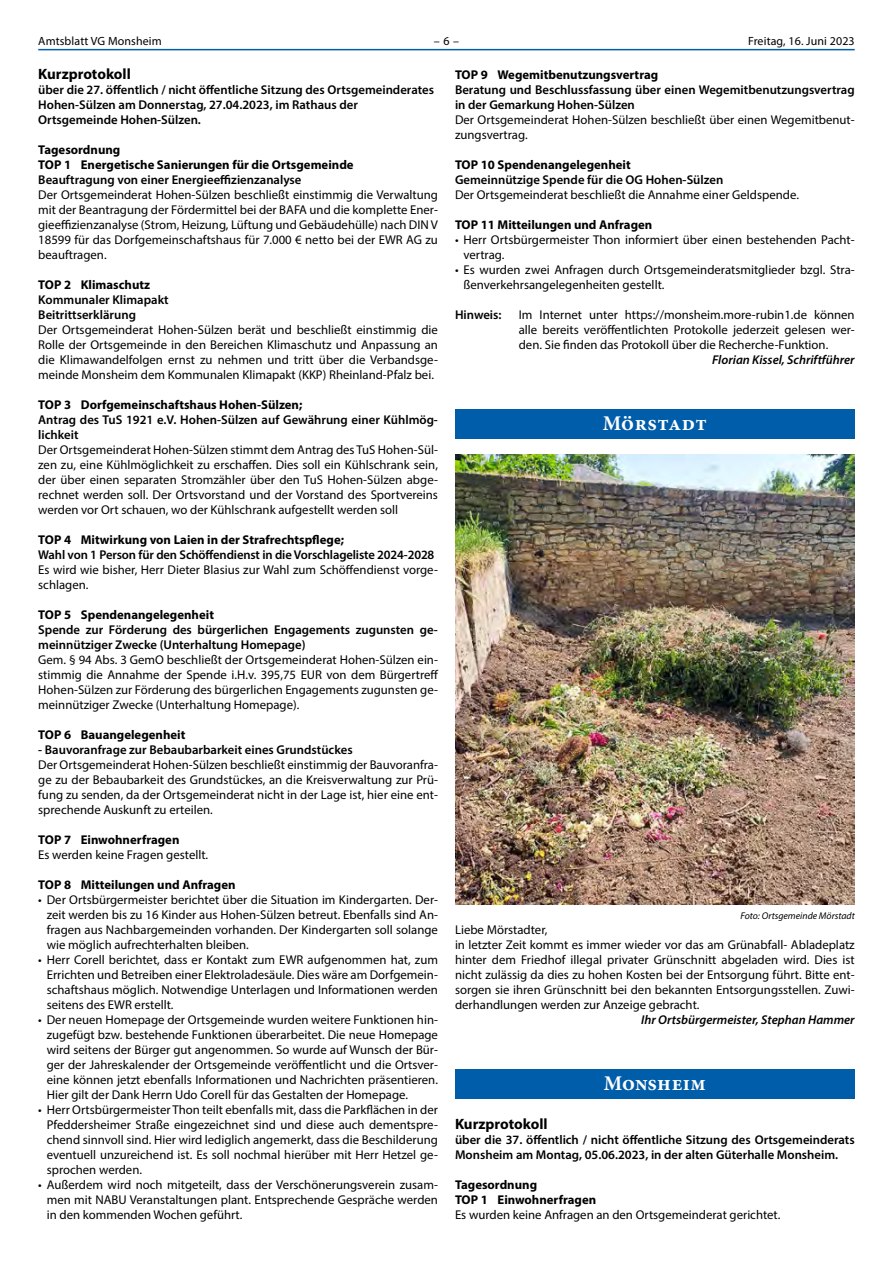
<style>
.page{position:relative;width:893px;height:1263px;background:#fff}
.page>*{position:absolute;margin:0;border:0;box-sizing:border-box;transform-origin:0 0}
.t1{font:700 20.85px "Minion Pro";letter-spacing:.02em;color:#fff}
.Fließtext_Überschrif{font:700 15px "Myriad Pro";color:#000}
.Fließtext_Blocksatz{font:12.75px/15px "Myriad Pro";color:#000;text-align:justify}
.Fließtext_Blocksatz-2{font:600 12.75px/15px "Myriad Pro";color:#000}
.Fließtext_Blocksatz-3{font:700 12.75px "Myriad Pro";color:#000}
.Fließtext_Blocksatz-4{font:italic 600 12.75px "Myriad Pro";color:#000}
.t2{font:12px "Myriad Pro";letter-spacing:.01em;color:#000}
.Fließtext_Blocksatz-5{font:italic 9.75px "Myriad Pro";color:#000}
</style>
<div class="page">
<hr style="left:38px;top:49px;width:817px;height:1px;background:#005da9">
<div style="left:455px;top:409px;width:400px;height:29px;background:#005da9"></div>
<img style="left:455px;top:454px;width:400px;height:450px">
<div style="left:455px;top:1069px;width:400px;height:29px;background:#005da9"></div>
<p class="t2" style="left:38px;top:34px;width:125px">Amtsblatt VG Monsheim</p>
<p class="t2" style="left:434px;top:34px;width:27px">– 6 –</p>
<p class="t2" style="left:748px;top:34px;width:108px">Freitag, 16. Juni 2023</p>
<p class="Fließtext_Überschrif" style="left:38px;top:64px;width:94px">Kurzprotokoll</p>
<p class="Fließtext_Blocksatz-2" style="left:38px;top:82px;width:397px">über die 27. öffentlich / nicht öffentliche Sitzung des Ortsgemeinderates<br>Hohen-Sülzen am Donnerstag, 27.04.2023, im Rathaus der<br>Ortsgemeinde Hohen-Sülzen.</p>
<p class="Fließtext_Blocksatz-3" style="left:38px;top:142px;width:84px">Tagesordnung</p>
<p class="Fließtext_Blocksatz-3" style="left:38px;top:157px;width:317px">TOP 1 Energetische Sanierungen für die Ortsgemeinde</p>
<p class="Fließtext_Blocksatz-2" style="left:38px;top:172px;width:265px">Beauftragung von einer Energieeffizienzanalyse</p>
<p class="Fließtext_Blocksatz" style="left:38px;top:187px;width:401px">Der Ortsgemeinderat Hohen-Sülzen beschließt einstimmig die Verwaltung mit der Beantragung der Fördermittel bei der BAFA und die komplette Ener&shy;gieeffizienzanalyse (Strom, Heizung, Lüftung und Gebäudehülle) nach DIN V 18599 für das Dorfgemeinschaftshaus für 7.000 € netto bei der EWR AG zu beauftragen.</p>
<p class="Fließtext_Blocksatz-3" style="left:38px;top:277px;width:113px">TOP 2 Klimaschutz</p>
<p class="Fließtext_Blocksatz-2" style="left:38px;top:292px;width:132px">Kommunaler Klimapakt</p>
<p class="Fließtext_Blocksatz-2" style="left:38px;top:307px;width:99px">Beitrittserklärung</p>
<p class="Fließtext_Blocksatz" style="left:38px;top:322px;width:401px">Der Ortsgemeinderat Hohen-Sülzen berät und beschließt einstimmig die Rolle der Ortsgemeinde in den Bereichen Klimaschutz und Anpassung an die Klimawandelfolgen ernst zu nehmen und tritt über die Verbandsge&shy;meinde Monsheim dem Kommunalen Klimapakt (KKP) Rheinland-Pfalz bei.</p>
<p class="Fließtext_Blocksatz-3" style="left:38px;top:397px;width:266px">TOP 3 Dorfgemeinschaftshaus Hohen-Sülzen;</p>
<p class="Fließtext_Blocksatz-2" style="left:38px;top:412px;width:401px">Antrag des TuS 1921 e.V. Hohen-Sülzen auf Gewährung einer Kühlmög&shy;lichkeit</p>
<p class="Fließtext_Blocksatz" style="left:38px;top:442px;width:401px">Der Ortsgemeinderat Hohen-Sülzen stimmt dem Antrag des TuS Hohen-Sül&shy;zen zu, eine Kühlmöglichkeit zu erschaffen. Dies soll ein Kühlschrank sein, der über einen separaten Stromzähler über den TuS Hohen-Sülzen abge&shy;rechnet werden soll. Der Ortsvorstand und der Vorstand des Sportvereins werden vor Ort schauen, wo der Kühlschrank aufgestellt werden soll</p>
<p class="Fließtext_Blocksatz-3" style="left:38px;top:532px;width:307px">TOP 4 Mitwirkung von Laien in der Strafrechtspflege;</p>
<p class="Fließtext_Blocksatz-2" style="left:38px;top:547px;width:398px">Wahl von 1 Person für den Schöffendienst in die Vorschlageliste 2024-2028</p>
<p class="Fließtext_Blocksatz" style="left:38px;top:562px;width:401px">Es wird wie bisher, Herr Dieter Blasius zur Wahl zum Schöffendienst vorge&shy;schlagen.</p>
<p class="Fließtext_Blocksatz-3" style="left:38px;top:607px;width:177px">TOP 5 Spendenangelegenheit</p>
<p class="Fließtext_Blocksatz-2" style="left:38px;top:622px;width:401px">Spende zur Förderung des bürgerlichen Engagements zugunsten ge&shy;meinnütziger Zwecke (Unterhaltung Homepage)</p>
<p class="Fließtext_Blocksatz" style="left:38px;top:652px;width:402px">Gem. § 94 Abs. 3 GemO beschließt der Ortsgemeinderat Hohen-Sülzen ein&shy;stimmig die Annahme der Spende i.H.v. 395,75 EUR von dem Bürgertreff Hohen-Sülzen zur Förderung des bürgerlichen Engagements zugunsten ge&shy;meinnütziger Zwecke (Unterhaltung Homepage).</p>
<p class="Fließtext_Blocksatz-3" style="left:38px;top:727px;width:149px">TOP 6 Bauangelegenheit</p>
<p class="Fließtext_Blocksatz-2" style="left:38px;top:742px;width:316px">- Bauvoranfrage zur Bebaubarbarkeit eines Grundstückes</p>
<p class="Fließtext_Blocksatz" style="left:38px;top:757px;width:401px">Der Ortsgemeinderat Hohen-Sülzen beschließt einstimmig der Bauvoranfra&shy;ge zu der Bebaubarkeit des Grundstückes, an die Kreisverwaltung zur Prü&shy;fung zu senden, da der Ortsgemeinderat nicht in der Lage ist, hier eine ent&shy;sprechende Auskunft zu erteilen.</p>
<p class="Fließtext_Blocksatz-3" style="left:38px;top:832px;width:143px">TOP 7 Einwohnerfragen</p>
<p class="Fließtext_Blocksatz" style="left:38px;top:847px;width:171px">Es werden keine Fragen gestellt.</p>
<p class="Fließtext_Blocksatz-3" style="left:38px;top:877px;width:199px">TOP 8 Mitteilungen und Anfragen</p>
<p class="Fließtext_Blocksatz" style="left:47px;top:892px;width:393px;text-indent:-9px">• Der Ortsbürgermeister berichtet über die Situation im Kindergarten. Der&shy;zeit werden bis zu 16 Kinder aus Hohen-Sülzen betreut. Ebenfalls sind An&shy;fragen aus Nachbargemeinden vorhanden. Der Kindergarten soll solange wie möglich aufrechterhalten bleiben.</p>
<p class="Fließtext_Blocksatz" style="left:47px;top:952px;width:393px;text-indent:-9px">• Herr Corell berichtet, dass er Kontakt zum EWR aufgenommen hat, zum Errichten und Betreiben einer Elektroladesäule. Dies wäre am Dorfgemein&shy;schaftshaus möglich. Notwendige Unterlagen und Informationen werden seitens des EWR erstellt.</p>
<p class="Fließtext_Blocksatz" style="left:47px;top:1012px;width:393px;text-indent:-9px">• Der neuen Homepage der Ortsgemeinde wurden weitere Funktionen hin&shy;zugefügt bzw. bestehende Funktionen überarbeitet. Die neue Homepage wird seitens der Bürger gut angenommen. So wurde auf Wunsch der Bür&shy;ger der Jahreskalender der Ortsgemeinde veröffentlicht und die Ortsver&shy;eine können jetzt ebenfalls Informationen und Nachrichten präsentieren.<br>Hier gilt der Dank Herrn Udo Corell für das Gestalten der Homepage.</p>
<p class="Fließtext_Blocksatz" style="left:47px;top:1102px;width:393px;text-indent:-9px">• Herr Ortsbürgermeister Thon teilt ebenfalls mit, dass die Parkflächen in der Pfeddersheimer Straße eingezeichnet sind und diese auch dementspre&shy;chend sinnvoll sind. Hier wird lediglich angemerkt, dass die Beschilderung eventuell unzureichend ist. Es soll nochmal hierüber mit Herr Hetzel ge&shy;sprochen werden.</p>
<p class="Fließtext_Blocksatz" style="left:47px;top:1177px;width:393px;text-indent:-9px">• Außerdem wird noch mitgeteilt, dass der Verschönerungsverein zusam&shy;men mit NABU Veranstaltungen plant. Entsprechende Gespräche werden in den kommenden Wochen geführt.</p>
<p class="Fließtext_Blocksatz-3" style="left:455px;top:67px;width:205px">TOP 9 Wegemitbenutzungsvertrag</p>
<p class="Fließtext_Blocksatz-2" style="left:455px;top:82px;width:401px">Beratung und Beschlussfassung über einen Wegemitbenutzungsvertrag in der Gemarkung Hohen-Sülzen</p>
<p class="Fließtext_Blocksatz" style="left:455px;top:112px;width:401px">Der Ortsgemeinderat Hohen-Sülzen beschließt über einen Wegemitbenut&shy;zungsvertrag.</p>
<p class="Fließtext_Blocksatz-3" style="left:455px;top:157px;width:177px">TOP 10 Spendenangelegenheit</p>
<p class="Fließtext_Blocksatz-2" style="left:455px;top:172px;width:270px">Gemeinnützige Spende für die OG Hohen-Sülzen</p>
<p class="Fließtext_Blocksatz" style="left:455px;top:187px;width:345px">Der Ortsgemeinderat beschließt die Annahme einer Geldspende.</p>
<p class="Fließtext_Blocksatz-3" style="left:455px;top:217px;width:199px">TOP 11 Mitteilungen und Anfragen</p>
<p class="Fließtext_Blocksatz" style="left:463px;top:232px;width:393px;text-indent:-9px">• Herr Ortsbürgermeister Thon informiert über einen bestehenden Pacht&shy;vertrag.</p>
<p class="Fließtext_Blocksatz" style="left:463px;top:262px;width:393px;text-indent:-9px">• Es wurden zwei Anfragen durch Ortsgemeinderatsmitglieder bzgl. Stra&shy;ßenverkehrsangelegenheiten gestellt.</p>
<p class="Fließtext_Blocksatz-2" style="left:455px;top:307px;width:48px">Hinweis:</p>
<p class="Fließtext_Blocksatz" style="left:519px;top:307px;width:337px">Im Internet unter https://monsheim.more-rubin1.de können alle bereits veröffentlichten Protokolle jederzeit gelesen wer&shy;den. Sie finden das Protokoll über die Recherche-Funktion.</p>
<p class="Fließtext_Blocksatz-4" style="left:712px;top:352px;width:144px">Florian Kissel, Schriftführer</p>
<p class="t1" style="left:603px;top:409px;width:105px">Mörstadt</p>
<p class="Fließtext_Blocksatz-5" style="left:740px;top:910px;width:116px">Foto: Ortsgemeinde Mörstadt</p>
<p class="Fließtext_Blocksatz" style="left:455px;top:922px;width:94px">Liebe Mörstadter,</p>
<p class="Fließtext_Blocksatz" style="left:455px;top:937px;width:401px">in letzter Zeit kommt es immer wieder vor das am Grünabfall- Abladeplatz hinter dem Friedhof illegal privater Grünschnitt abgeladen wird. Dies ist nicht zulässig da dies zu hohen Kosten bei der Entsorgung führt. Bitte ent&shy;sorgen sie ihren Grünschnitt bei den bekannten Entsorgungsstellen. Zuwi&shy;derhandlungen werden zur Anzeige gebracht.</p>
<p class="Fließtext_Blocksatz-4" style="left:641px;top:1012px;width:215px">Ihr Ortsbürgermeister, Stephan Hammer</p>
<p class="t1" style="left:604px;top:1069px;width:104px">Monsheim</p>
<p class="Fließtext_Überschrif" style="left:455px;top:1114px;width:94px">Kurzprotokoll</p>
<p class="Fließtext_Blocksatz-2" style="left:455px;top:1132px;width:401px">über die 37. öffentlich / nicht öffentliche Sitzung des Ortsgemeinderats<br>Monsheim am Montag, 05.06.2023, in der alten Güterhalle Monsheim.</p>
<p class="Fließtext_Blocksatz-3" style="left:455px;top:1177px;width:84px">Tagesordnung</p>
<p class="Fließtext_Blocksatz-3" style="left:455px;top:1192px;width:143px">TOP 1 Einwohnerfragen</p>
<p class="Fließtext_Blocksatz" style="left:455px;top:1207px;width:327px">Es wurden keine Anfragen an den Ortsgemeinderat gerichtet.</p>
</div>
